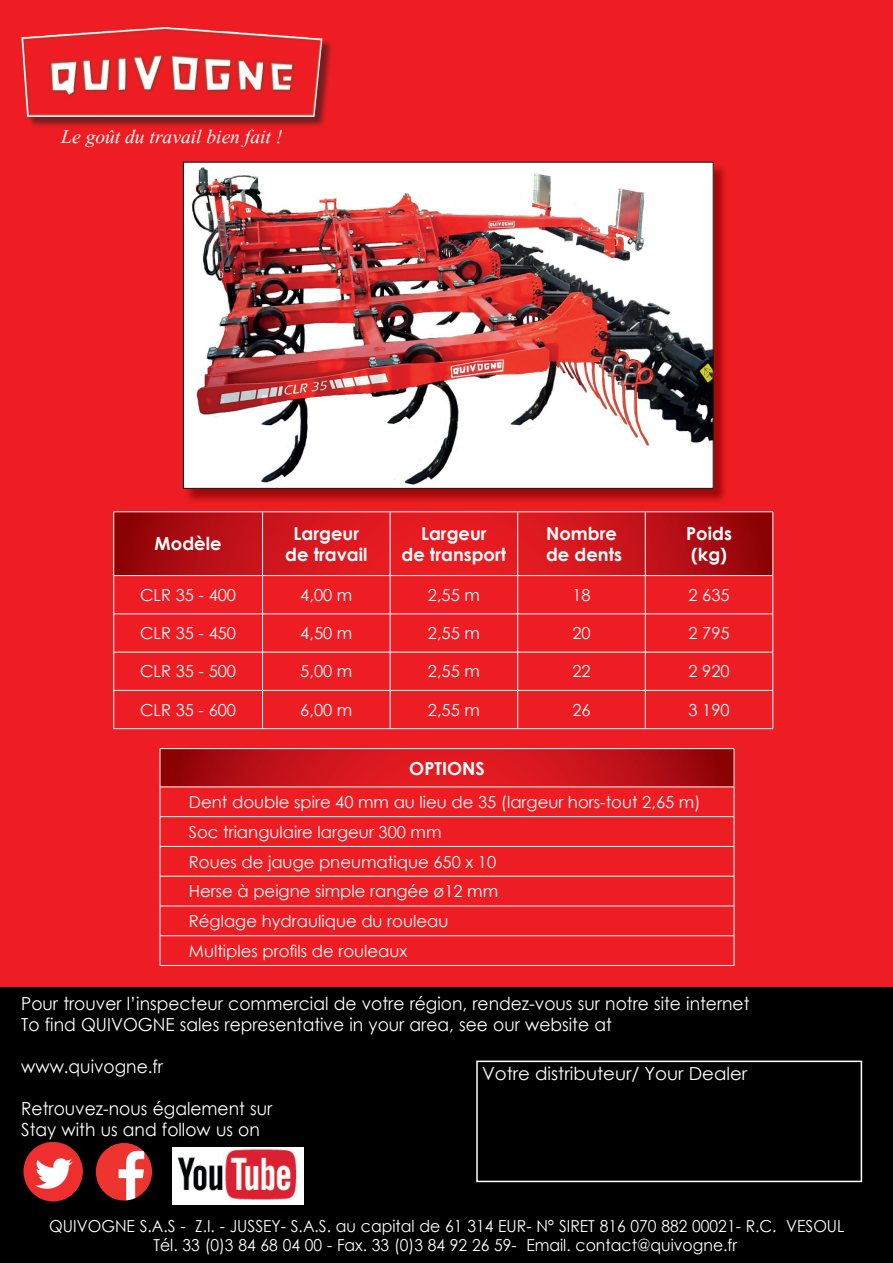
<style>
.page{position:relative;width:893px;height:1263px;background:#fff}
.page>*{position:absolute;margin:0;border:0;box-sizing:border-box;transform-origin:0 0}
.t1{font:24px "Vijaya";color:#fff}
.t2{font:18px/21px "Century Gothic";color:#fff;scale:.95 1}
.t3{font:700 18px/21.6px "Century Gothic";color:#fff;text-align:center}
.t4{font:18px "Century Gothic";color:#fff}
.t5{font:16.5px/29.7px "Century Gothic";color:#fff}
.t6{font:16.5px/19.5px "Century Gothic";color:#fff;text-align:center;scale:.95 1}
</style>
<div class="page">
<div style="left:0;top:0;width:893px;height:1004px;background:#ee1d23"></div>
<div style="left:0;top:988px;width:893px;height:275px;background:#000"></div>
<svg style="left:114px;top:512px;width:659px;height:63px"></svg>
<svg style="left:114px;top:576px;width:659px;height:152px"></svg>
<hr style="left:114px;top:511px;width:149px;height:1px;background:#fff">
<hr style="left:113px;top:512px;width:1px;height:63px;background:#fff">
<hr style="left:263px;top:511px;width:127px;height:1px;background:#fff">
<hr style="left:262px;top:512px;width:1px;height:63px;background:#fff">
<hr style="left:390px;top:511px;width:128px;height:1px;background:#fff">
<hr style="left:390px;top:512px;width:1px;height:63px;background:#fff">
<hr style="left:518px;top:511px;width:127px;height:1px;background:#fff">
<hr style="left:517px;top:512px;width:1px;height:63px;background:#fff">
<hr style="left:645px;top:511px;width:128px;height:1px;background:#fff">
<hr style="left:645px;top:512px;width:1px;height:63px;background:#fff">
<hr style="left:773px;top:512px;width:1px;height:63px;background:#fff">
<hr style="left:114px;top:575px;width:149px;height:1px;background:#fff">
<hr style="left:113px;top:576px;width:1px;height:38px;background:#fff">
<hr style="left:263px;top:575px;width:127px;height:1px;background:#fff">
<hr style="left:262px;top:576px;width:1px;height:38px;background:#fff">
<hr style="left:390px;top:575px;width:128px;height:1px;background:#fff">
<hr style="left:390px;top:576px;width:1px;height:38px;background:#fff">
<hr style="left:518px;top:575px;width:127px;height:1px;background:#fff">
<hr style="left:517px;top:576px;width:1px;height:38px;background:#fff">
<hr style="left:645px;top:575px;width:128px;height:1px;background:#fff">
<hr style="left:645px;top:576px;width:1px;height:38px;background:#fff">
<hr style="left:773px;top:576px;width:1px;height:38px;background:#fff">
<hr style="left:114px;top:614px;width:149px;height:1px;background:#fff">
<hr style="left:113px;top:614px;width:1px;height:38px;background:#fff">
<hr style="left:263px;top:614px;width:127px;height:1px;background:#fff">
<hr style="left:262px;top:614px;width:1px;height:38px;background:#fff">
<hr style="left:390px;top:614px;width:128px;height:1px;background:#fff">
<hr style="left:390px;top:614px;width:1px;height:38px;background:#fff">
<hr style="left:518px;top:614px;width:127px;height:1px;background:#fff">
<hr style="left:517px;top:614px;width:1px;height:38px;background:#fff">
<hr style="left:645px;top:614px;width:128px;height:1px;background:#fff">
<hr style="left:645px;top:614px;width:1px;height:38px;background:#fff">
<hr style="left:773px;top:614px;width:1px;height:38px;background:#fff">
<hr style="left:114px;top:652px;width:149px;height:1px;background:#fff">
<hr style="left:113px;top:652px;width:1px;height:38px;background:#fff">
<hr style="left:263px;top:652px;width:127px;height:1px;background:#fff">
<hr style="left:262px;top:652px;width:1px;height:38px;background:#fff">
<hr style="left:390px;top:652px;width:128px;height:1px;background:#fff">
<hr style="left:390px;top:652px;width:1px;height:38px;background:#fff">
<hr style="left:518px;top:652px;width:127px;height:1px;background:#fff">
<hr style="left:517px;top:652px;width:1px;height:38px;background:#fff">
<hr style="left:645px;top:652px;width:128px;height:1px;background:#fff">
<hr style="left:645px;top:652px;width:1px;height:38px;background:#fff">
<hr style="left:773px;top:652px;width:1px;height:38px;background:#fff">
<hr style="left:114px;top:690px;width:149px;height:1px;background:#fff">
<hr style="left:113px;top:691px;width:1px;height:37px;background:#fff">
<hr style="left:263px;top:690px;width:127px;height:1px;background:#fff">
<hr style="left:262px;top:691px;width:1px;height:37px;background:#fff">
<hr style="left:390px;top:690px;width:128px;height:1px;background:#fff">
<hr style="left:390px;top:691px;width:1px;height:37px;background:#fff">
<hr style="left:518px;top:690px;width:127px;height:1px;background:#fff">
<hr style="left:517px;top:691px;width:1px;height:37px;background:#fff">
<hr style="left:645px;top:690px;width:128px;height:1px;background:#fff">
<hr style="left:645px;top:691px;width:1px;height:37px;background:#fff">
<hr style="left:773px;top:691px;width:1px;height:37px;background:#fff">
<hr style="left:114px;top:728px;width:149px;height:1px;background:#fff">
<hr style="left:263px;top:728px;width:127px;height:1px;background:#fff">
<hr style="left:390px;top:728px;width:128px;height:1px;background:#fff">
<hr style="left:518px;top:728px;width:127px;height:1px;background:#fff">
<hr style="left:645px;top:728px;width:128px;height:1px;background:#fff">
<svg style="left:161px;top:749px;width:573px;height:38px"></svg>
<svg style="left:161px;top:788px;width:573px;height:177px"></svg>
<hr style="left:160px;top:748px;width:574px;height:1px;background:#fff">
<hr style="left:160px;top:749px;width:1px;height:38px;background:#fff">
<hr style="left:734px;top:749px;width:1px;height:38px;background:#fff">
<hr style="left:160px;top:787px;width:574px;height:1px;background:#fff">
<hr style="left:160px;top:816px;width:574px;height:1px;background:#fff">
<hr style="left:160px;top:846px;width:574px;height:1px;background:#fff">
<svg style="left:160px;top:787px;width:1px;height:89px"></svg>
<svg style="left:734px;top:787px;width:1px;height:89px"></svg>
<hr style="left:160px;top:876px;width:574px;height:1px;background:#fff">
<hr style="left:160px;top:876px;width:1px;height:30px;background:#fff">
<hr style="left:734px;top:876px;width:1px;height:30px;background:#fff">
<hr style="left:160px;top:906px;width:574px;height:1px;background:#fff">
<hr style="left:160px;top:935px;width:574px;height:1px;background:#fff">
<svg style="left:160px;top:906px;width:1px;height:59px"></svg>
<svg style="left:734px;top:906px;width:1px;height:59px"></svg>
<hr style="left:160px;top:965px;width:574px;height:1px;background:#fff">
<div style="left:476px;top:1060px;width:386px;height:122px;border:2px solid #fff"></div>
<img style="left:96px;top:1143px;width:56px;height:57px">
<img style="left:23px;top:1142px;width:60px;height:59px">
<div style="left:22px;top:28px;width:311px;height:99px;background:#231f20;opacity:.6"></div>
<img style="left:21px;top:27px;width:301px;height:90px">
<img style="left:172px;top:1147px;width:131px;height:57px">
<div style="left:184px;top:163px;width:545px;height:341px;background:#8b0202;opacity:.75"></div>
<img style="left:185px;top:164px;width:527px;height:323px">
<h1 class="t1" style="left:61px;top:118px;width:223px">Le goût du travail bien fait !</h1>
<p class="t3" style="left:155px;top:532px;width:68px">Modèle</p>
<p class="t3" style="left:285px;top:521px;width:84px">Largeur de travail</p>
<p class="t3" style="left:401px;top:521px;width:106px">Largeur<br>de transport</p>
<p class="t3" style="left:546px;top:521px;width:77px;text-align:left">Nombre de dents</p>
<p class="t3" style="left:686px;top:521px;width:47px;text-align:left">Poids (kg)</p>
<p class="t5" style="left:140px;top:580px;width:97px">CLR 35 - 400</p>
<p class="t5" style="left:300px;top:580px;width:54px">4,00 m</p>
<p class="t5" style="left:428px;top:580px;width:54px">2,55 m</p>
<p class="t5" style="left:572px;top:580px;width:20px">18</p>
<p class="t5" style="left:688px;top:580px;width:43px">2 635</p>
<p class="t5" style="left:140px;top:618px;width:97px">CLR 35 - 450</p>
<p class="t5" style="left:300px;top:618px;width:54px">4,50 m</p>
<p class="t5" style="left:428px;top:618px;width:54px">2,55 m</p>
<p class="t5" style="left:572px;top:618px;width:20px">20</p>
<p class="t5" style="left:688px;top:618px;width:43px">2 795</p>
<p class="t5" style="left:140px;top:656px;width:97px">CLR 35 - 500</p>
<p class="t5" style="left:300px;top:656px;width:54px">5,00 m</p>
<p class="t5" style="left:428px;top:656px;width:54px">2,55 m</p>
<p class="t5" style="left:572px;top:656px;width:20px">22</p>
<p class="t5" style="left:688px;top:656px;width:43px">2 920</p>
<p class="t5" style="left:140px;top:695px;width:97px">CLR 35 - 600</p>
<p class="t5" style="left:300px;top:695px;width:54px">6,00 m</p>
<p class="t5" style="left:428px;top:695px;width:54px">2,55 m</p>
<p class="t5" style="left:572px;top:695px;width:20px">26</p>
<p class="t5" style="left:688px;top:695px;width:43px">3 190</p>
<p class="t3" style="left:409px;top:756px;width:77px">OPTIONS</p>
<p class="t5" style="left:189px;top:787px;width:513px">Dent double spire 40 mm au lieu de 35 (largeur hors-tout 2,65 m)<br>Soc triangulaire largeur 300 mm<br>Roues de jauge pneumatique 650 x 10<br>Herse à peigne simple rangée ø12 mm<br>Réglage hydraulique du rouleau<br>Multiples profils de rouleaux</p>
<p class="t2" style="left:21px;top:992px;width:768px">Pour trouver l’inspecteur commercial de votre région, rendez-vous sur notre site internet<br>To find QUIVOGNE sales representative in your area, see our website at</p>
<p class="t2" style="left:21px;top:1055px;width:151px">www.quivogne.fr</p>
<p class="t2" style="left:21px;top:1097px;width:266px">Retrouvez-nous également sur<br>Stay with us and follow us on</p>
<p class="t4" style="left:482px;top:1061px;width:267px">Votre distributeur/ Your Dealer</p>
<p class="t6" style="left:49px;top:1215px;width:839px">QUIVOGNE S.A.S - Z.I. - JUSSEY- S.A.S. au capital de 61 314 EUR- N° SIRET 816 070 882 00021- R.C. VESOUL<br>Tél. 33 (0)3 84 68 04 00 - Fax. 33 (0)3 84 92 26 59- Email. contact@quivogne.fr</p>
</div>
